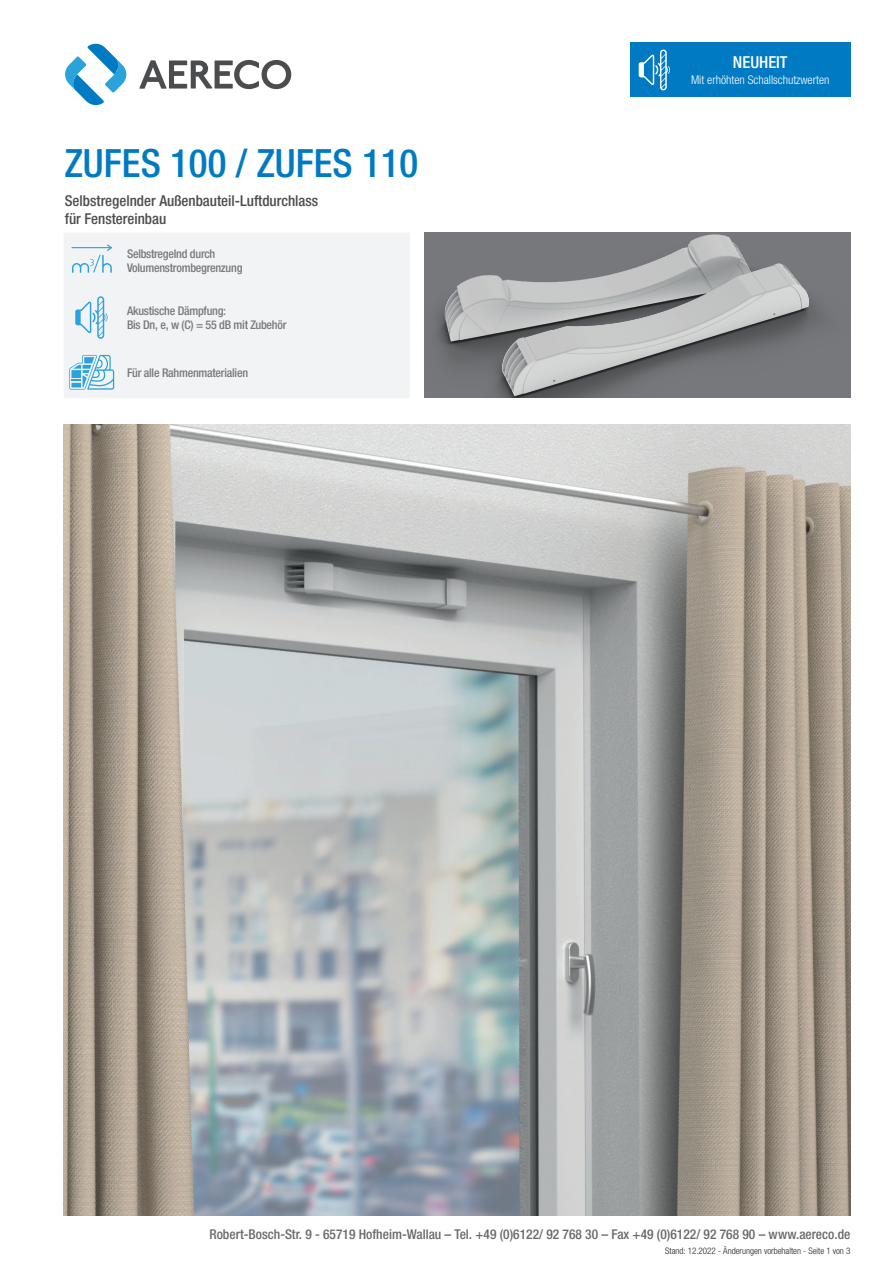
<style>
.page{position:relative;width:893px;height:1263px;background:#fff}
.page>*{position:absolute;margin:0;border:0;box-sizing:border-box;transform-origin:0 0}
.t1{font:500 condensed 39px "Helvetica Neue LTW1 G";color:#007bc3}
.t2{font:500 condensed 16.5px "Helvetica Neue LTW1 G";color:#fff}
.t3{font:500 condensed 15px/18px "Helvetica Neue LTW1 G";color:#4b4c4d}
.t4{font:500 condensed 13.5px "Helvetica Neue LTW1 G";color:#69696c}
.t5{font:500 condensed 12px/13.5px "Helvetica Neue LTW1 G";letter-spacing:-.02em;color:#76787b}
.t6{font:300 condensed 12px "Helvetica Neue LTW1 G";color:#fff}
.t7{font:300 condensed 9px "Helvetica Neue LTW1 G";color:#231f20}
</style>
<div class="page">
<svg style="left:139px;top:60px;width:152px;height:29px"></svg>
<svg style="left:65px;top:43px;width:62px;height:63px"></svg>
<img style="left:64px;top:424px;width:786px;height:791px">
<div style="left:64px;top:233px;width:346px;height:165px;background:#f2f3f4"></div>
<svg style="left:71px;top:244px;width:41px;height:29px"></svg>
<svg style="left:75px;top:296px;width:33px;height:43px"></svg>
<svg style="left:69px;top:355px;width:45px;height:35px"></svg>
<div style="left:630px;top:43px;width:220px;height:54px;background:#007bc3"></div>
<svg style="left:639px;top:50px;width:31px;height:40px"></svg>
<img style="left:424px;top:233px;width:426px;height:165px">
<h1 class="t1" style="left:65px;top:140px;width:355px">ZUFES 100 / ZUFES 110</h1>
<p class="t3" style="left:65px;top:192px;width:255px">Selbstregelnder Außenbauteil-Luftdurchlass für Fenstereinbau</p>
<p class="t5" style="left:127px;top:247px;width:117px">Selbstregelnd durch<br>Volumenstrombegrenzung</p>
<p class="t5" style="left:127px;top:304px;width:161px">Akustische Dämpfung:<br>Bis Dn, e, w (C) = 55 dB mit Zubehör</p>
<p class="t5" style="left:127px;top:366px;width:123px">Für alle Rahmenmaterialien</p>
<h2 class="t2" style="left:733px;top:52px;width:56px">NEUHEIT</h2>
<p class="t6" style="left:691px;top:73px;width:140px">Mit erhöhten Schallschutzwerten</p>
<p class="t4" style="left:209px;top:1226px;width:642px">Robert-Bosch-Str. 9 - 65719 Hofheim-Wallau – Tel. +49 (0)6122/ 92 768 30 – Fax +49 (0)6122/ 92 768 90 – www.aereco.de</p>
<p class="t7" style="left:665px;top:1245px;width:187px">Stand: 12.2022 - Änderungen vorbehalten - Seite 1 von 3</p>
</div>
